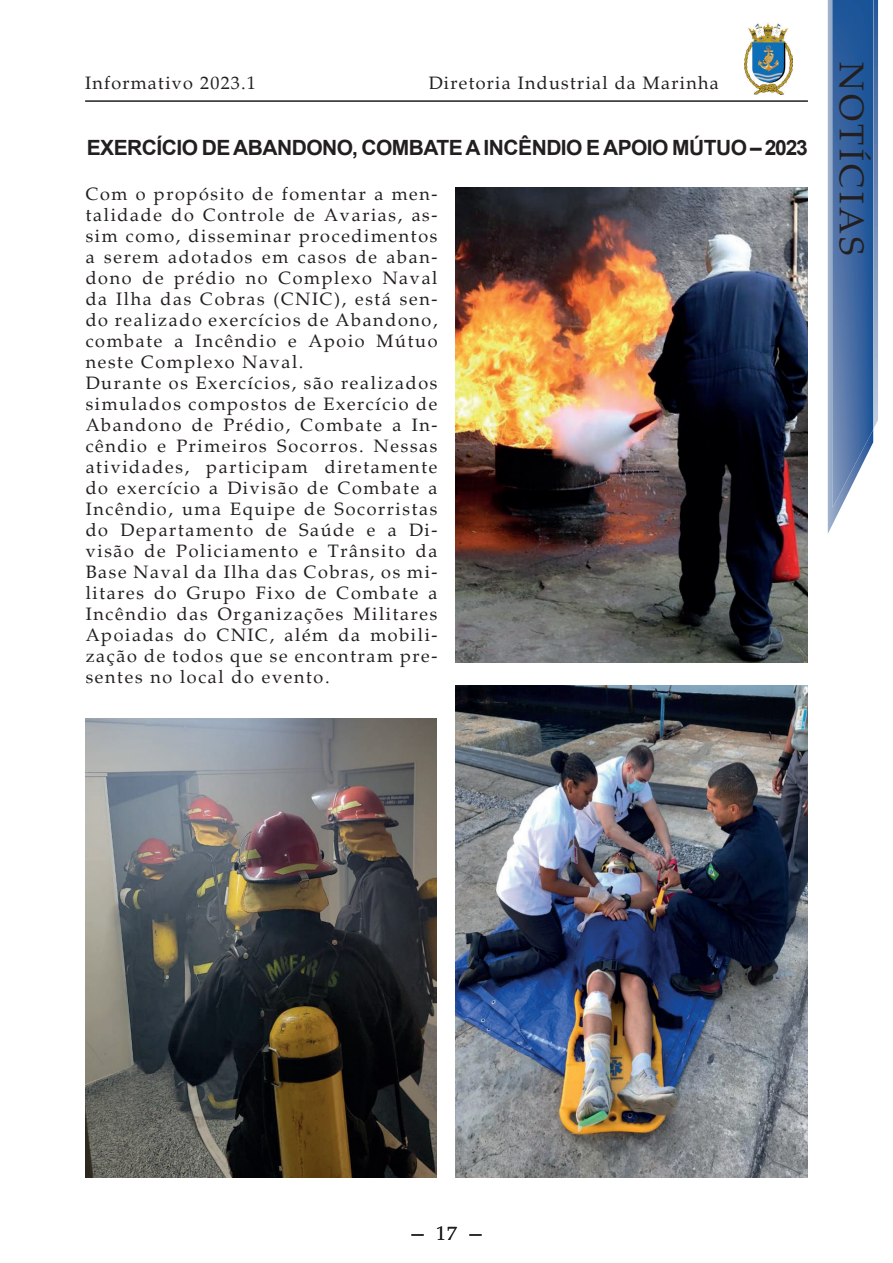
<style>
.page{position:relative;width:893px;height:1263px;background:#fff}
.page>*{position:absolute;margin:0;border:0;box-sizing:border-box;transform-origin:0 0}
.t1{font:34.5px "Palatino";letter-spacing:.1em;color:#231f20}
.t2{font:700 21px "Arial";letter-spacing:-.025em;color:#231f20}
.t3{font:19.5px "Palatino";color:#231f20}
.t4{font:18px/21px "Palatino";letter-spacing:.09em;color:#231f20}
.t5{font:18px "Palatino";letter-spacing:.07em;color:#231f20}
</style>
<div class="page">
<img style="left:745px;top:23px;width:47px;height:72px">
<hr style="left:85px;top:100px;width:723px;height:2px;background:#231f20">
<img style="left:828px;top:0;width:13px;height:533px">
<img style="left:873px;top:0;width:5px;height:429px">
<img style="left:832px;top:0;width:41px;height:508px">
<svg style="left:411px;top:1234px;width:13px;height:1px"></svg>
<svg style="left:469px;top:1234px;width:13px;height:1px"></svg>
<img style="left:455px;top:187px;width:352px;height:475px">
<img style="left:455px;top:686px;width:352px;height:492px">
<img style="left:85px;top:719px;width:351px;height:459px">
<p class="t5" style="left:85px;top:72px;width:172px">Informativo 2023.1</p>
<p class="t5" style="left:429px;top:72px;width:292px">Diretoria Industrial da Marinha</p>
<p class="t2" style="left:87px;top:132px;width:722px">EXERCÍCIO DE ABANDONO, COMBATE A INCÊNDIO E APOIO MÚTUO – 2023</p>
<p class="t4" style="left:86px;top:184px;width:353px">Com o propósito de fomentar a men&shy;talidade do Controle de Avarias, as&shy;sim como, disseminar procedimentos a serem adotados em casos de aban&shy;dono de prédio no Complexo Naval da Ilha das Cobras (CNIC), está sen&shy;do realizado exercícios de Abandono, combate a Incêndio e Apoio Mútuo neste Complexo Naval.<br>Durante os Exercícios, são realizados simulados compostos de Exercício de Abandono de Prédio, Combate a In&shy;cêndio e Primeiros Socorros. Nessas atividades, participam diretamente do exercício a Divisão de Combate a Incêndio, uma Equipe de Socorristas do Departamento de Saúde e a Di&shy;visão de Policiamento e Trânsito da Base Naval da Ilha das Cobras, os mi&shy;litares do Grupo Fixo de Combate a Incêndio das Organizações Militares Apoiadas do CNIC, além da mobili&shy;zação de todos que se encontram pre&shy;sentes no local do evento.</p>
<h1 class="t1" style="left:872px;top:62px;width:195px;rotate:90deg">NOTÍCIAS</h1>
<p class="t3" style="left:436px;top:1221px;width:22px">17</p>
</div>
